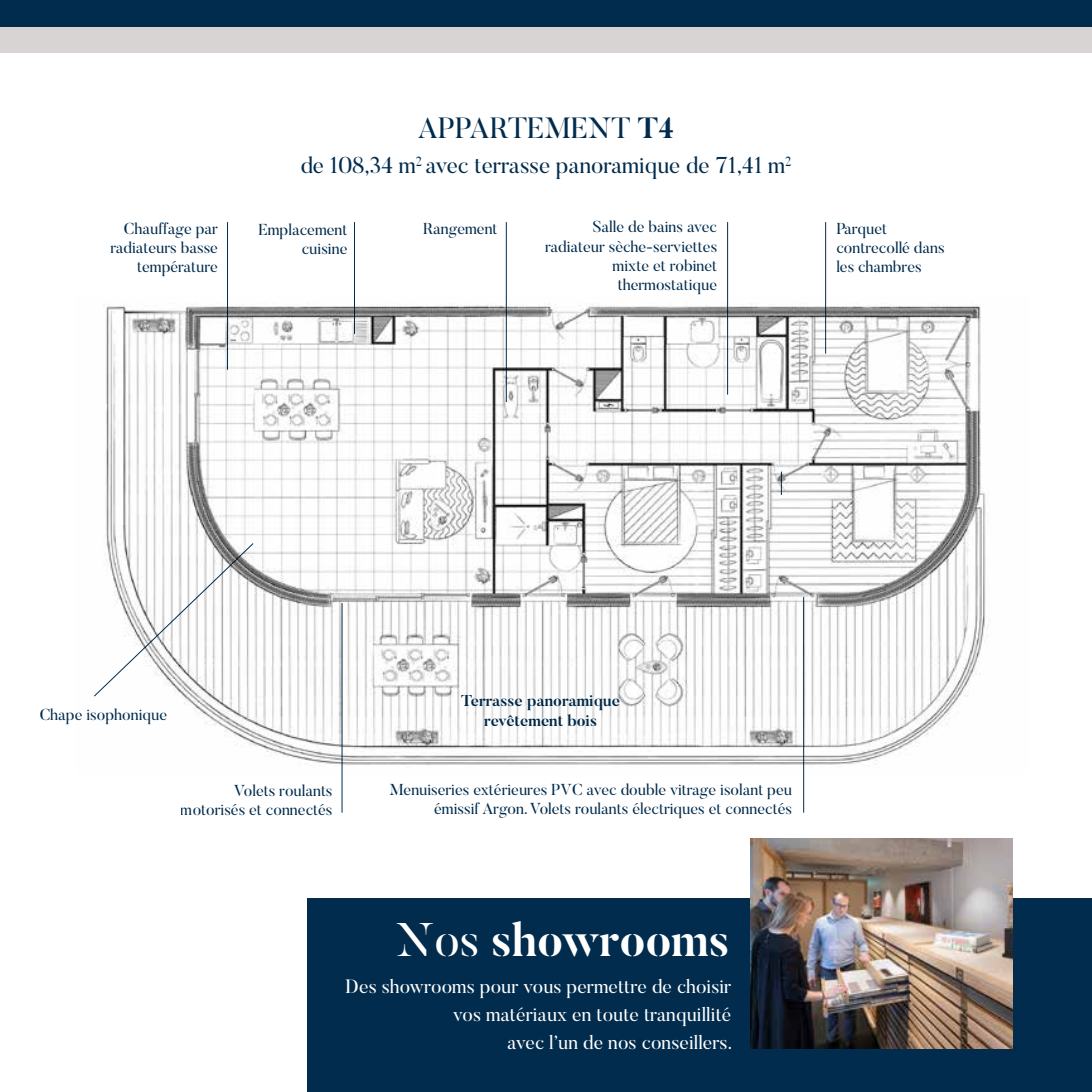
<style>
.page{position:relative;width:1092px;height:1092px;background:#fff}
.page>*{position:absolute;margin:0;border:0;box-sizing:border-box;transform-origin:0 0}
.t1{font:700 46.9px "Butler Stencil";color:#fff}
.t2{font:29.05px "Butler";color:#022c4d}
.t3{font:22.75px "Butler";color:#022c4d}
.t4{font:19.25px/28px "Butler";letter-spacing:.005em;color:#fff;text-align:right}
.t5{font:15.75px/19.2px "Butler";color:#022c4d;text-align:right}
.t6{font:700 15.75px/19.2px "Butler";color:#022c4d;text-align:center}
.s1{font-weight:700}
.s2{font-weight:400}
</style>
<div class="page">
<img style="left:103px;top:295px;width:886px;height:478px">
<div style="left:308px;top:898px;width:783px;height:193px;background:#022c4d"></div>
<div style="left:0;top:26px;width:1091px;height:26px;background:#d3cfcf"></div>
<div style="left:0;top:0;width:1091px;height:26px;background:#022c4d"></div>
<hr style="left:506px;top:222px;width:1px;height:180px;background:#022c4d">
<hr style="left:354px;top:222px;width:1px;height:112px;background:#022c4d">
<hr style="left:227px;top:222px;width:1px;height:148px;background:#022c4d">
<hr style="left:825px;top:222px;width:1px;height:131px;background:#022c4d">
<hr style="left:727px;top:222px;width:1px;height:172px;background:#022c4d">
<svg style="left:780px;top:471px;width:1px;height:24px"></svg>
<hr style="left:803px;top:597px;width:1px;height:215px;background:#022c4d">
<hr style="left:341px;top:603px;width:1px;height:209px;background:#022c4d">
<img style="left:751px;top:838px;width:261px;height:210px">
<svg style="left:94px;top:542px;width:160px;height:155px"></svg>
<h2 class="t2" style="left:418px;top:109px;width:258px">APPARTEMENT <span class="s1">T4</span></h2>
<h3 class="t3" style="left:300px;top:151px;width:493px">de 108,34 m<sup>2</sup> avec terrasse panoramique de 71,41 m<sup>2</sup></h3>
<p class="t5" style="left:110px;top:218px;width:109px">Chauffage par radiateurs basse température</p>
<p class="t5" style="left:258px;top:220px;width:91px">Emplacement cuisine</p>
<p class="t5" style="left:423px;top:218px;width:76px">Rangement</p>
<p class="t5" style="left:545px;top:217px;width:173px">Salle de bains avec radiateur sèche-serviettes mixte et robinet thermostatique</p>
<p class="t5" style="left:836px;top:218px;width:110px;text-align:left">Parquet contrecollé dans les chambres</p>
<p class="t5" style="left:40px;top:704px;width:129px">Chape isophonique</p>
<p class="t5" style="left:181px;top:780px;width:153px">Volets roulants motorisés et connectés</p>
<p class="t6" style="left:461px;top:691px;width:160px">Terrasse panoramique revêtement bois</p>
<p class="t5" style="left:389px;top:779px;width:404px">Menuiseries extérieures PVC avec double vitrage isolant peu émissif Argon. Volets roulants électriques et connectés</p>
<h1 class="t1" style="left:396px;top:909px;width:334px"><span class="s2">Nos</span> showrooms</h1>
<p class="t4" style="left:345px;top:971px;width:388px">Des showrooms pour vous permettre de choisir vos matériaux en toute tranquillité<br>avec l’un de nos conseillers.</p>
</div>
